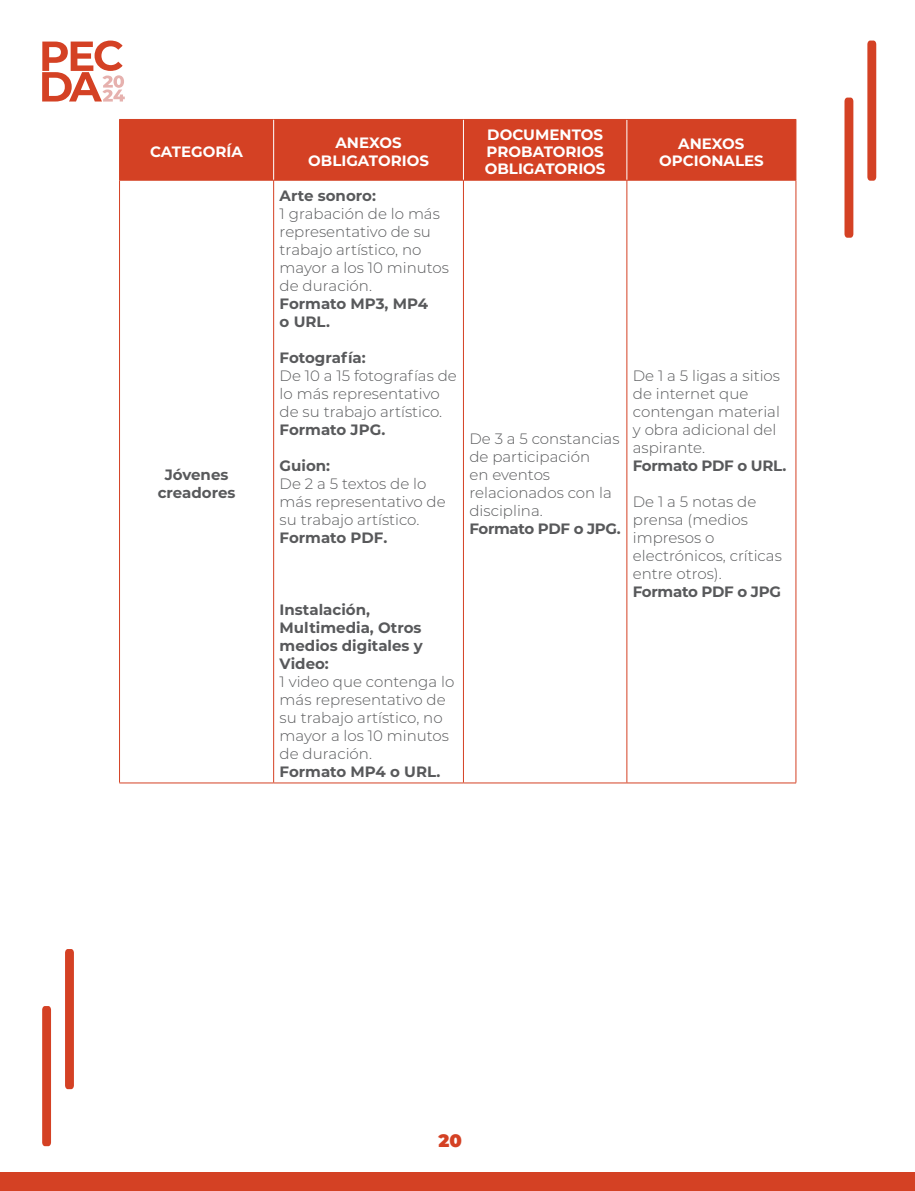
<style>
.page{position:relative;width:915px;height:1191px;background:#fff}
.page>*{position:absolute;margin:0;border:0;box-sizing:border-box;transform-origin:0 0}
.t1{font:900 18px "Montserrat";color:#d44124}
.t2{font:300 15px/18px "Montserrat";color:#58595b}
.t3{font:700 15px/18px "Montserrat";color:#58595b}
.t4{font:700 15px/17.1px "Montserrat";color:#fff;text-align:center}
.t5{font:700 15px "Montserrat";letter-spacing:-.02em;color:#58595b}
</style>
<div class="page">
<div style="left:0;top:1172px;width:914px;height:19px;background:#d44124"></div>
<svg style="left:867px;top:41px;width:8px;height:140px"></svg>
<svg style="left:844px;top:98px;width:9px;height:140px"></svg>
<svg style="left:65px;top:949px;width:9px;height:140px"></svg>
<svg style="left:42px;top:1006px;width:9px;height:140px"></svg>
<svg style="left:42px;top:41px;width:83px;height:61px"></svg>
<div style="left:120px;top:120px;width:675px;height:60px;background:#d44124"></div>
<hr style="left:119px;top:120px;width:1px;height:60px;background:#d44124">
<hr style="left:119px;top:119px;width:154px;height:1px;background:#d44124">
<hr style="left:119px;top:782px;width:154px;height:1px;background:#d44124">
<hr style="left:119px;top:180px;width:1px;height:602px;background:#d44124">
<hr style="left:273px;top:180px;width:1px;height:602px;background:#d44124">
<hr style="left:463px;top:180px;width:1px;height:602px;background:#d44124">
<hr style="left:626px;top:180px;width:1px;height:602px;background:#d44124">
<hr style="left:795px;top:180px;width:1px;height:602px;background:#d44124">
<hr style="left:273px;top:119px;width:190px;height:1px;background:#d44124">
<hr style="left:273px;top:782px;width:190px;height:1px;background:#d44124">
<hr style="left:273px;top:120px;width:1px;height:60px;background:#fff">
<hr style="left:463px;top:120px;width:1px;height:60px;background:#fff">
<hr style="left:626px;top:120px;width:1px;height:60px;background:#fff">
<hr style="left:463px;top:119px;width:163px;height:1px;background:#d44124">
<hr style="left:463px;top:782px;width:163px;height:1px;background:#d44124">
<hr style="left:626px;top:119px;width:170px;height:1px;background:#d44124">
<hr style="left:626px;top:782px;width:169px;height:1px;background:#d44124">
<hr style="left:795px;top:120px;width:1px;height:60px;background:#d44124">
<hr style="left:119px;top:180px;width:154px;height:1px;background:#d44124">
<hr style="left:273px;top:180px;width:190px;height:1px;background:#d44124">
<hr style="left:463px;top:180px;width:163px;height:1px;background:#d44124">
<hr style="left:626px;top:180px;width:169px;height:1px;background:#d44124">
<p class="t4" style="left:150px;top:142px;width:94px">CATEGORÍA</p>
<p class="t4" style="left:308px;top:133px;width:122px;line-height:18px">ANEXOS<br>OBLIGATORIOS</p>
<p class="t4" style="left:484px;top:125px;width:122px;text-align:left">DOCUMENTOS<br>PROBATORIOS<br>OBLIGATORIOS</p>
<p class="t4" style="left:659px;top:134px;width:106px">ANEXOS<br>OPCIONALES</p>
<p class="t3" style="left:158px;top:465px;width:79px;text-align:center">Jóvenes creadores</p>
<p class="t3" style="left:279px;top:186px;width:98px">Arte sonoro:</p>
<p class="t2" style="left:279px;top:204px;width:171px">1 grabación de lo más representativo de su trabajo artístico, no mayor a los 10 minutos de duración.</p>
<p class="t3" style="left:279px;top:294px;width:150px">Formato MP3, MP4 o URL.</p>
<p class="t3" style="left:279px;top:348px;width:88px">Fotografía:</p>
<p class="t2" style="left:279px;top:366px;width:179px">De 10 a 15 fotografías de lo más representativo de su trabajo artístico.</p>
<p class="t3" style="left:279px;top:420px;width:107px">Formato JPG.</p>
<p class="t3" style="left:279px;top:456px;width:52px">Guion:</p>
<p class="t2" style="left:279px;top:474px;width:167px">De 2 a 5 textos de lo más representativo de su trabajo artístico.</p>
<p class="t3" style="left:279px;top:528px;width:109px">Formato PDF.</p>
<p class="t3" style="left:279px;top:600px;width:145px">Instalación,<br>Multimedia, Otros medios digitales y<br>Video:</p>
<p class="t2" style="left:279px;top:672px;width:176px">1 video que contenga lo más representativo de su trabajo artístico, no mayor a los 10 minutos de duración.</p>
<p class="t3" style="left:279px;top:762px;width:162px">Formato MP4 o URL.</p>
<p class="t2" style="left:469px;top:429px;width:151px">De 3 a 5 constancias de participación<br>en eventos relacionados con la disciplina.</p>
<p class="t5" style="left:469px;top:518px;width:153px">Formato PDF o JPG.</p>
<p class="t2" style="left:632px;top:366px;width:149px">De 1 a 5 ligas a sitios de internet que contengan material y obra adicional del aspirante.</p>
<p class="t5" style="left:632px;top:455px;width:155px">Formato PDF o URL.</p>
<p class="t2" style="left:632px;top:492px;width:150px">De 1 a 5 notas de prensa (medios impresos o electrónicos, críticas entre otros).</p>
<p class="t5" style="left:632px;top:581px;width:149px">Formato PDF o JPG</p>
<p class="t1" style="left:438px;top:1127px;width:25px">20</p>
</div>
